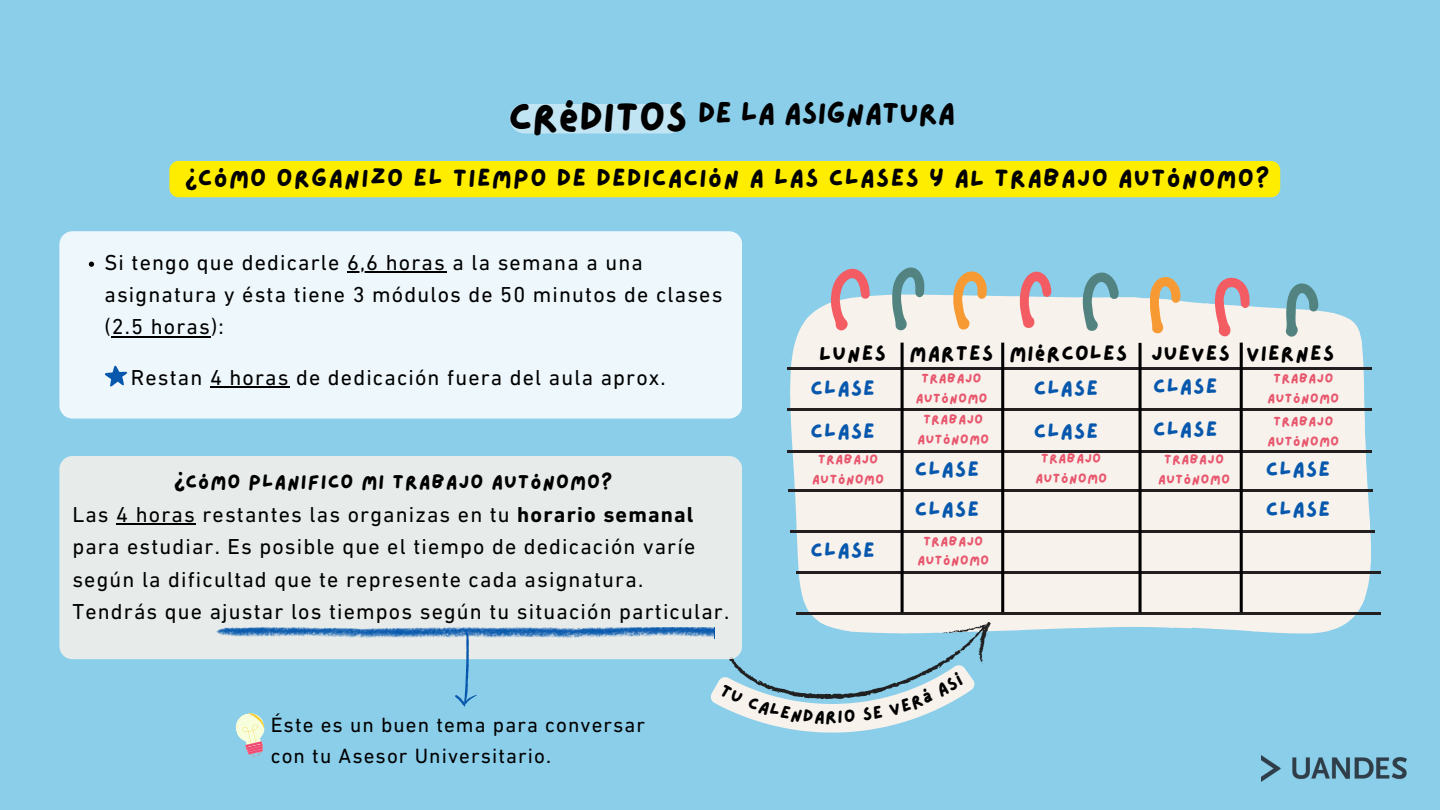
<style>
.page{position:relative;width:1440px;height:810px;background:#8aceea}
.page>*{position:absolute;margin:0;border:0;box-sizing:border-box;transform-origin:0 0}
.t1{font:41px "Lazydog";color:#000}
.t2{font:30.7px "Bobby Jones Soft";color:#000}
.t3{font:30px "Lazydog";color:#000}
.t4{font:27.7px "Bobby Jones Soft";color:#000}
.t5{font:25px "Lazydog";letter-spacing:.05em;color:#000}
.t6{font:22px/32.2px "DIN Next LT Pro";letter-spacing:.05em;color:#000}
.t7{font:21.3px "Lazydog";letter-spacing:.05em;color:#0758ad}
.t8{font:21.3px "Lazydog";letter-spacing:.05em;color:#000}
.t9{font:21px/31.5px "DIN Next LT Pro";letter-spacing:.05em;color:#000}
.t10{font:20px "Lazydog";letter-spacing:.05em;color:#000}
.t11{font:17.9px "Lazydog";color:#000}
.t12{font:13.2px/19.8px "Lazydog";letter-spacing:.05em;color:#e8576e;text-align:center}
.s1{font-weight:700}
</style>
<div class="page">
<div style="left:510px;top:104px;width:174px;height:29px;background:#c2e5f4;border-radius:15px"></div>
<div style="left:790px;top:295px;width:581px;height:338px;background:#f7f2ec"></div>
<svg style="left:830px;top:268px;width:40px;height:63px"></svg>
<svg style="left:892px;top:267px;width:33px;height:64px"></svg>
<svg style="left:1214px;top:277px;width:36px;height:60px"></svg>
<svg style="left:1082px;top:272px;width:37px;height:59px"></svg>
<svg style="left:953px;top:271px;width:34px;height:60px"></svg>
<svg style="left:1285px;top:283px;width:34px;height:54px"></svg>
<svg style="left:1150px;top:277px;width:31px;height:57px;background:#e6c69c"></svg>
<svg style="left:1020px;top:271px;width:31px;height:57px"></svg>
<hr style="left:787px;top:368px;width:584px;height:2px;background:#231f20">
<hr style="left:787px;top:408px;width:584px;height:3px;background:#231f20">
<hr style="left:787px;top:450px;width:584px;height:3px;background:#231f20">
<hr style="left:789px;top:489px;width:584px;height:3px;background:#231f20">
<hr style="left:790px;top:530px;width:584px;height:2px;background:#231f20">
<hr style="left:796px;top:571px;width:585px;height:2px;background:#231f20">
<hr style="left:796px;top:612px;width:585px;height:3px;background:#231f20">
<hr style="left:901px;top:343px;width:3px;height:269px;background:#000">
<hr style="left:1001px;top:343px;width:3px;height:269px;background:#000">
<hr style="left:1139px;top:343px;width:3px;height:269px;background:#000">
<hr style="left:1240px;top:343px;width:3px;height:269px;background:#000">
<div style="left:169px;top:161px;width:1111px;height:36px;background:#ffed00;border-radius:9px"></div>
<div style="left:59px;top:456px;width:683px;height:203px;background:#e7eceb;border-radius:13px"></div>
<hr style="left:116px;top:524px;width:80px;height:1px;background:#000">
<div style="left:59px;top:231px;width:683px;height:188px;background:#eef8fc;border-radius:13px"></div>
<svg style="left:89px;top:262px;width:5px;height:5px"></svg>
<hr style="left:347px;top:271px;width:99px;height:2px;background:#000">
<hr style="left:112px;top:336px;width:99px;height:1px;background:#000">
<hr style="left:210px;top:386px;width:80px;height:2px;background:#000">
<svg style="left:216px;top:627px;width:494px;height:11px"></svg>
<svg style="left:455px;top:632px;width:23px;height:75px"></svg>
<svg style="left:235px;top:713px;width:30px;height:44px"></svg>
<svg style="left:105px;top:365px;width:22px;height:22px"></svg>
<img style="left:1261px;top:756px;width:145px;height:26px">
<svg style="left:710px;top:614px;width:281px;height:119px"></svg>
<h4 class="t1" style="left:509px;top:97px;width:181px">CRÉDITOS</h4>
<h4 class="t3" style="left:698px;top:98px;width:259px">DE LA ASIGNATURA</h4>
<h4 class="t5" style="left:198px;top:166px;width:1073px">CÓMO ORGANIZO EL TIEMPO DE DEDICACIÓN A LAS CLASES Y AL TRABAJO AUTÓNOMO?</h4>
<p class="t2" style="left:185px;top:153px;width:15px">¿</p>
<p class="t6" style="left:104px;top:248px;width:540px">Si tengo que dedicarle 6,6 horas a la semana a una</p>
<p class="t6" style="left:104px;top:280px;width:620px">asignatura y ésta tiene 3 módulos de 50 minutos de clases (2.5 horas):</p>
<p class="t6" style="left:131px;top:363px;width:537px">Restan 4 horas de dedicación fuera del aula aprox.</p>
<p class="t4" style="left:174px;top:457px;width:13px">¿</p>
<p class="t10" style="left:185px;top:472px;width:429px">CÓMO PLANIFICO MI TRABAJO AUTÓNOMO?</p>
<p class="t6" style="left:72px;top:500px;width:658px">Las 4 horas restantes las organizas en tu <span class="s1">horario semanal </span>para estudiar. Es posible que el tiempo de dedicación varíe según la dificultad que te represente cada asignatura.<br>Tendrás que ajustar los tiempos según tu situación particular.</p>
<p class="t9" style="left:271px;top:711px;width:376px">Éste es un buen tema para conversar con tu Asesor Universitario.</p>
<h1 class="t8" style="left:819px;top:343px;width:517px">LUNES MARTES MIÉRCOLES JUEVES VIERNES</h1>
<h2 class="t7" style="left:811px;top:378px;width:66px">CLASE</h2>
<p class="t7" style="left:811px;top:421px;width:66px">CLASE</p>
<h3 class="t7" style="left:915px;top:459px;width:66px">CLASE</h3>
<p class="t7" style="left:915px;top:499px;width:66px">CLASE</p>
<p class="t12" style="left:916px;top:369px;width:73px">TRABAJO<br>AUTÓNOMO</p>
<p class="t12" style="left:917px;top:410px;width:73px">TRABAJO<br>AUTÓNOMO</p>
<h4 class="t12" style="left:1267px;top:369px;width:73px">TRABAJO<br>AUTÓNOMO</h4>
<h4 class="t12" style="left:1267px;top:412px;width:73px">TRABAJO<br>AUTÓNOMO</h4>
<p class="t7" style="left:1153px;top:376px;width:66px">CLASE</p>
<h4 class="t7" style="left:1153px;top:419px;width:66px">CLASE</h4>
<h4 class="t7" style="left:1034px;top:378px;width:66px">CLASE</h4>
<p class="t7" style="left:1034px;top:421px;width:66px">CLASE</p>
<h4 class="t12" style="left:1035px;top:449px;width:73px">TRABAJO<br>AUTÓNOMO</h4>
<p class="t12" style="left:1158px;top:450px;width:73px">TRABAJO<br>AUTÓNOMO</p>
<p class="t12" style="left:812px;top:450px;width:73px">TRABAJO<br>AUTÓNOMO</p>
<p class="t7" style="left:1266px;top:459px;width:66px">CLASE</p>
<p class="t7" style="left:1266px;top:499px;width:66px">CLASE</p>
<p class="t7" style="left:811px;top:540px;width:66px">CLASE</p>
<p class="t12" style="left:917px;top:532px;width:73px">TRABAJO<br>AUTÓNOMO</p>
<p class="t11" style="left:826px;top:708px;width:13px">R</p>
</div>
